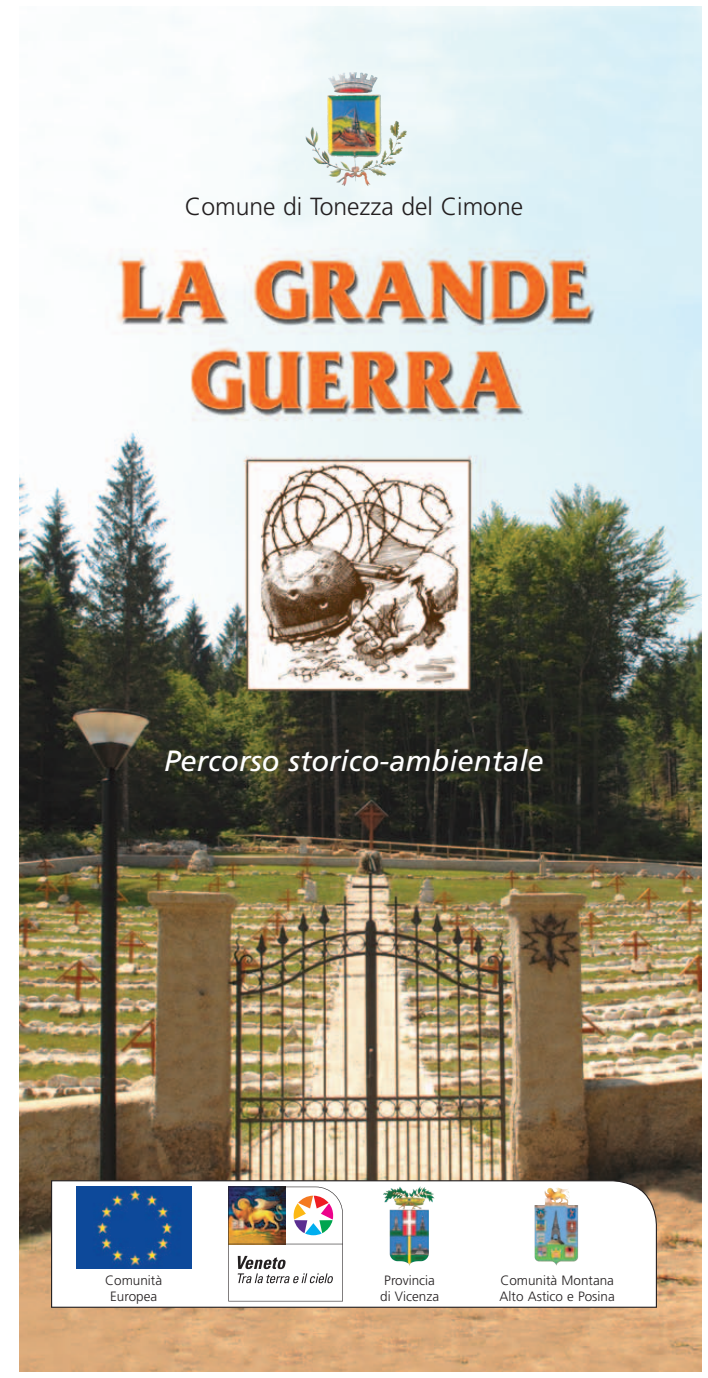
<style>
.page{position:relative;width:708px;height:1378px;background:#fff}
.page>*{position:absolute;margin:0;border:0;box-sizing:border-box;transform-origin:0 0}
.t1{font:italic 29.25px "Frutiger";color:#fff}
.t2{font:300 24.75px "Frutiger";color:#231f20}
.t3{font:300 13.5px/15.8px "Frutiger";color:#231f20;text-align:center}
</style>
<div class="page">
<img style="left:19px;top:6px;width:683px;height:1365px">
<svg style="left:51px;top:1180px;width:606px;height:127px"></svg>
<img style="left:228px;top:1186px;width:115px;height:115px">
<img style="left:77px;top:1186px;width:114px;height:82px">
<svg style="left:420px;top:1187px;width:12px;height:6px"></svg>
<svg style="left:559px;top:1188px;width:10px;height:2px"></svg>
<img style="left:351px;top:71px;width:27px;height:20px">
<h2 class="t2" style="left:185px;top:196px;width:340px">Comune di Tonezza del Cimone</h2>
<h1 class="t1" style="left:164px;top:749px;width:381px">Percorso storico-ambientale</h1>
<p class="t3" style="left:105px;top:1273px;width:59px">Comunità<br>Europea</p>
<p class="t3" style="left:380px;top:1273px;width:60px">Provincia di Vicenza</p>
<p class="t3" style="left:500px;top:1273px;width:117px;text-align:left">Comunità Montana<br>Alto Astico e Posina</p>
</div>
